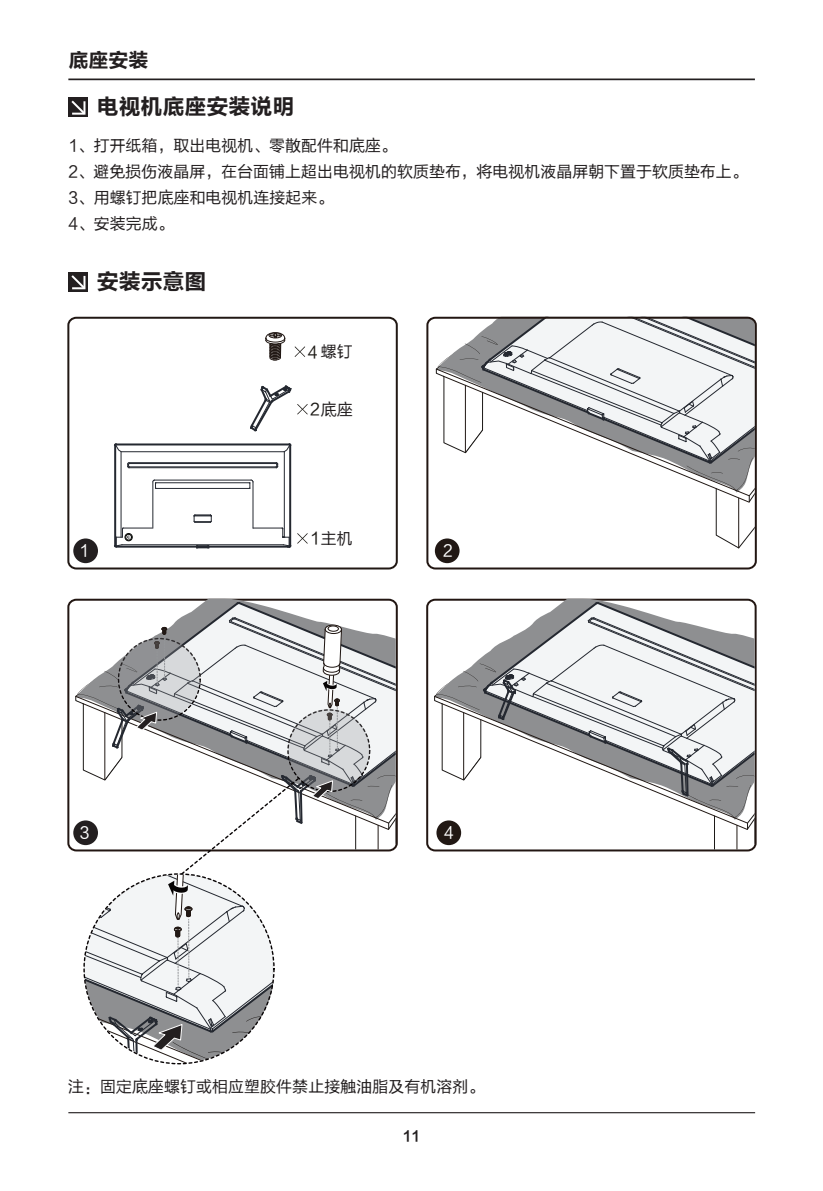
<style>
.page{position:relative;width:823px;height:1191px;background:#fff}
.page>*{position:absolute;margin:0;border:0;box-sizing:border-box;transform-origin:0 0}
.t1{font:22px "FZLTCHJW GB1 0";color:#231f20}
.t2{font:20px "FZLTCHJW GB1 0";color:#231f20}
.t3{font:16px/26px "FZLTH YS GB2312";color:#231f20}
.t4{font:16px "FZLTH YS GB2312";color:#fff}
.t5{font:14px "FZLTCHJW GB1 0";color:#231f20}
.s1{font-family:"FZLTHK GBK1 0";font-size:16.4px;color:#1d1a16}
</style>
<div class="page">
<svg style="left:435px;top:317px;width:319px;height:232px"></svg>
<hr style="left:68px;top:78px;width:686px;height:2px;background:#231f20">
<hr style="left:68px;top:1112px;width:686px;height:1px;background:#231f20">
<div style="left:68px;top:98px;width:20px;height:19px;background:#231f20"></div>
<svg style="left:71px;top:100px;width:15px;height:15px"></svg>
<div style="left:68px;top:272px;width:20px;height:20px;background:#231f20"></div>
<svg style="left:71px;top:275px;width:15px;height:15px"></svg>
<div style="left:67px;top:317px;width:330px;height:252px;border:2px solid #211814;border-radius:8px"></div>
<svg style="left:265px;top:332px;width:20px;height:29px"></svg>
<svg style="left:294px;top:346px;width:11px;height:11px"></svg>
<div style="left:73px;top:538px;width:25px;height:25px;background:#231f20;border-radius:50%"></div>
<svg style="left:73px;top:820px;width:25px;height:25px"></svg>
<div style="left:434px;top:538px;width:25px;height:25px;background:#211814;border-radius:50%"></div>
<div style="left:426px;top:599px;width:330px;height:252px;border:2px solid #221612;border-radius:8px"></div>
<div style="left:426px;top:317px;width:330px;height:252px;border:2px solid #221612;border-radius:8px"></div>
<hr style="left:114px;top:445px;width:2px;height:101px;background:#242830">
<hr style="left:120px;top:451px;width:1px;height:86px;background:#242830">
<hr style="left:152px;top:482px;width:1px;height:46px;background:#242830">
<hr style="left:117px;top:545px;width:79px;height:2px;background:#242830">
<hr style="left:208px;top:545px;width:80px;height:2px;background:#242830">
<hr style="left:122px;top:544px;width:161px;height:1px;background:#242830">
<svg style="left:196px;top:545px;width:13px;height:3px"></svg>
<hr style="left:156px;top:488px;width:93px;height:1px;background:#242830">
<hr style="left:156px;top:482px;width:93px;height:1px;background:#242830">
<hr style="left:154px;top:479px;width:97px;height:1px;background:#242830">
<hr style="left:252px;top:482px;width:1px;height:46px;background:#242830">
<hr style="left:129px;top:467px;width:147px;height:1px;background:#242830">
<hr style="left:129px;top:466px;width:147px;height:1px;background:#242830">
<hr style="left:129px;top:463px;width:147px;height:1px;background:#242830">
<hr style="left:129px;top:462px;width:147px;height:1px;background:#242830">
<hr style="left:122px;top:451px;width:162px;height:1px;background:#242830">
<hr style="left:116px;top:443px;width:173px;height:2px;background:#242830">
<hr style="left:283px;top:451px;width:1px;height:86px;background:#242830">
<hr style="left:289px;top:445px;width:2px;height:101px;background:#242830">
<svg style="left:127px;top:462px;width:4px;height:7px"></svg>
<svg style="left:193px;top:514px;width:19px;height:9px"></svg>
<svg style="left:274px;top:462px;width:5px;height:7px"></svg>
<svg style="left:249px;top:479px;width:5px;height:10px"></svg>
<svg style="left:152px;top:479px;width:4px;height:10px"></svg>
<svg style="left:253px;top:527px;width:54px;height:21px"></svg>
<svg style="left:114px;top:443px;width:8px;height:10px"></svg>
<svg style="left:283px;top:443px;width:9px;height:10px"></svg>
<svg style="left:114px;top:527px;width:38px;height:21px"></svg>
<svg style="left:250px;top:385px;width:57px;height:47px"></svg>
<svg style="left:75px;top:598px;width:320px;height:465px"></svg>
<svg style="left:433px;top:600px;width:321px;height:249px"></svg>
<p class="t2" style="left:68px;top:49px;width:81px">底座安装</p>
<h1 class="t1" style="left:97px;top:95px;width:199px">电视机底座安装说明</h1>
<p class="t3" style="left:68px;top:133px;width:680px">1、打开纸箱，取出电视机、零散配件和底座。<br>2、避免损伤液晶屏，在台面铺上超出电视机的软质垫布，将电视机液晶屏朝下置于软质垫布上。<br>3、用螺钉把底座和电视机连接起来。<br>4、安装完成。</p>
<h1 class="t1" style="left:97px;top:269px;width:111px">安装示意图</h1>
<p class="t4" style="left:80px;top:541px;width:11px">1</p>
<p class="t3" style="left:307px;top:339px;width:47px"><span class="s1">4</span>螺钉</p>
<p class="t3" style="left:310px;top:397px;width:44px"><span class="s1">2</span>底座</p>
<p class="t3" style="left:310px;top:526px;width:44px"><span class="s1">1</span>主机</p>
<p class="t4" style="left:442px;top:542px;width:11px">2</p>
<p class="t4" style="left:80px;top:823px;width:11px">3</p>
<p class="t4" style="left:444px;top:823px;width:11px">4</p>
<p class="t3" style="left:68px;top:1073px;width:418px">注：固定底座螺钉或相应塑胶件禁止接触油脂及有机溶剂。</p>
<p class="t5" style="left:403px;top:1128px;width:19px">11</p>
</div>
